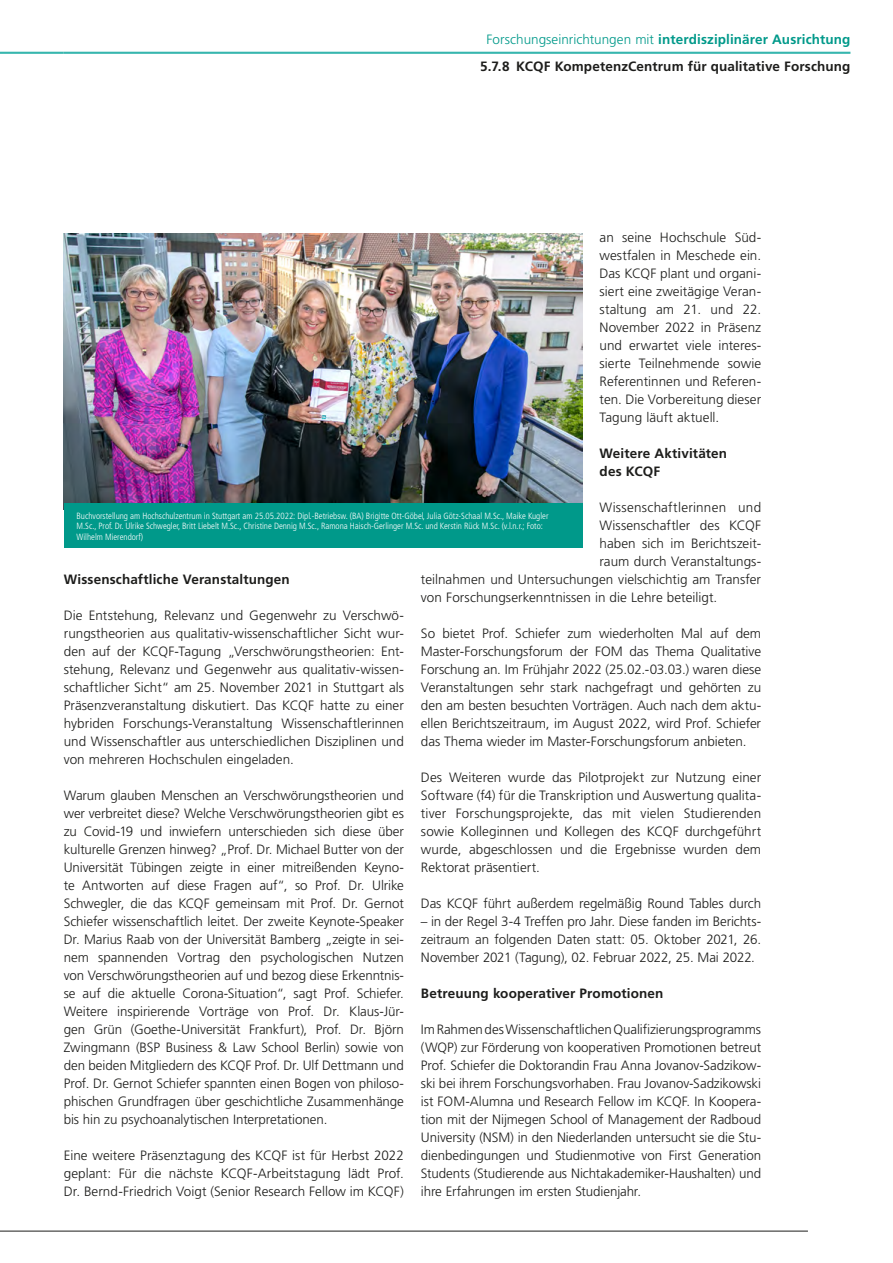
<style>
.page{position:relative;width:893px;height:1263px;background:#fff}
.page>*{position:absolute;margin:0;border:0;box-sizing:border-box;transform-origin:0 0}
.t1{font:300 13.5px/18px "Frutiger LT Pro";color:#1d1d1b;text-align:justify}
.t2{font:700 13.5px/18px "Frutiger LT Pro";letter-spacing:.01em;color:#1d1d1b}
.t3{font:300 13.5px "Frutiger LT Pro";letter-spacing:.02em;color:#1d1d1b}
.t4{font:300 condensed 9px/10.5px "Frutiger LT Pro";color:#fff}
.s1{font-weight:300;color:#00998a}
.s2{color:#00998a}
</style>
<div class="page">
<hr style="left:0;top:1231px;width:808px;height:1px;background:#1d1d1b">
<img style="left:64px;top:233px;width:519px;height:270px">
<div style="left:64px;top:503px;width:519px;height:45px;background:#00998a"></div>
<hr style="left:0;top:52px;width:64px;height:2px;background:#37b6ae">
<hr style="left:64px;top:52px;width:786px;height:2px;background:#37b6ae">
<p class="t2" style="left:480px;top:26px;width:372px;line-height:27.2px;text-align:center"><span class="s1">Forschungseinrichtungen mit</span> <span class="s2">interdisziplinärer Ausrichtung<br></span>5.7.8 KCQF KompetenzCentrum für qualitative Forschung</p>
<p class="t1" style="left:600px;top:229px;width:163px">an seine Hochschule Süd&shy;westfalen in Meschede ein.<br>Das KCQF plant und organi&shy;siert eine zweitägige Veran&shy;staltung am 21. und 22.<br>November 2022 in Präsenz und erwartet viele interes&shy;sierte Teilnehmende sowie Referentinnen und Referen&shy;ten. Die Vorbereitung dieser Tagung läuft aktuell.</p>
<p class="t2" style="left:600px;top:444px;width:129px">Weitere Aktivitäten des KCQF</p>
<p class="t3" style="left:600px;top:500px;width:163px">Wissenschaftlerinnen und</p>
<p class="t1" style="left:600px;top:517px;width:163px">Wissenschaftler des KCQF</p>
<p class="t1" style="left:600px;top:535px;width:163px">haben sich im Berichtszeit-</p>
<p class="t1" style="left:600px;top:552px;width:163px">raum durch Veranstaltungs-</p>
<p class="t1" style="left:421px;top:570px;width:342px">teilnahmen und Untersuchungen vielschichtig am Transfer</p>
<p class="t1" style="left:421px;top:588px;width:298px">von Forschungserkenntnissen in die Lehre beteiligt.</p>
<p class="t1" style="left:421px;top:624px;width:342px">So bietet Prof. Schiefer zum wiederholten Mal auf dem Master-Forschungsforum der FOM das Thema Qualitative Forschung an. Im Frühjahr 2022 (25.02.-03.03.) waren diese Veranstaltungen sehr stark nachgefragt und gehörten zu den am besten besuchten Vorträgen. Auch nach dem aktu&shy;ellen Berichtszeitraum, im August 2022, wird Prof. Schiefer das Thema wieder im Master-Forschungsforum anbieten.</p>
<p class="t1" style="left:421px;top:768px;width:342px">Des Weiteren wurde das Pilotprojekt zur Nutzung einer Software (f4) für die Transkription und Auswertung qualita&shy;tiver Forschungsprojekte, das mit vielen Studierenden sowie Kolleginnen und Kollegen des KCQF durchgeführt wurde, abgeschlossen und die Ergebnisse wurden dem Rektorat präsentiert.</p>
<p class="t1" style="left:421px;top:895px;width:342px">Das KCQF führt außerdem regelmäßig Round Tables durch</p>
<p class="t1" style="left:421px;top:913px;width:342px">– in der Regel 3-4 Treffen pro Jahr. Diese fanden im Berichts&shy;zeitraum an folgenden Daten statt: 05. Oktober 2021, 26.<br>November 2021 (Tagung), 02. Februar 2022, 25. Mai 2022.</p>
<p class="t2" style="left:421px;top:984px;width:244px">Betreuung kooperativer Promotionen</p>
<p class="t1" style="left:421px;top:1021px;width:342px">Im Rahmen des Wissenschaftlichen Qualifizierungsprogramms (WQP) zur Förderung von kooperativen Promotionen betreut Prof. Schiefer die Doktorandin Frau Anna Jovanov-Sadzikow&shy;ski bei ihrem Forschungsvorhaben. Frau Jovanov-Sadzikowski ist FOM-Alumna und Research Fellow im KCQF. In Koopera&shy;tion mit der Nijmegen School of Management der Radboud University (NSM) in den Niederlanden untersucht sie die Stu&shy;dienbedingungen und Studienmotive von First Generation Students (Studierende aus Nichtakademiker-Haushalten) und ihre Erfahrungen im ersten Studienjahr.</p>
<p class="t4" style="left:77px;top:510px;width:473px">Buchvorstellung am Hochschulzentrum in Stuttgart am 25.05.2022: Dipl.-Betriebsw. (BA) Brigitte Ott-Göbel, Julia Götz-Schaal M.Sc., Maike Kugler<br>M.Sc., Prof. Dr. Ulrike Schwegler, Britt Liebelt M.Sc., Christine Dennig M.Sc., Ramona Haisch-Gerlinger M.Sc. und Kerstin Rück M.Sc. (v.l.n.r.; Foto:<br>Wilhelm Mierendorf)</p>
<p class="t2" style="left:64px;top:570px;width:227px">Wissenschaftliche Veranstaltungen</p>
<p class="t1" style="left:64px;top:607px;width:342px">Die Entstehung, Relevanz und Gegenwehr zu Verschwö&shy;rungstheorien aus qualitativ-wissenschaftlicher Sicht wur&shy;den auf der KCQF-Tagung „Verschwörungstheorien: Ent&shy;stehung, Relevanz und Gegenwehr aus qualitativ-wissen&shy;schaftlicher Sicht“ am 25. November 2021 in Stuttgart als Präsenzveranstaltung diskutiert. Das KCQF hatte zu einer hybriden Forschungs-Veranstaltung Wissenschaftlerinnen und Wissenschaftler aus unterschiedlichen Disziplinen und von mehreren Hochschulen eingeladen.</p>
<p class="t1" style="left:64px;top:787px;width:342px">Warum glauben Menschen an Verschwörungstheorien und wer verbreitet diese? Welche Verschwörungstheorien gibt es zu Covid-19 und inwiefern unterschieden sich diese über kulturelle Grenzen hinweg? „Prof. Dr. Michael Butter von der Universität Tübingen zeigte in einer mitreißenden Keyno&shy;te Antworten auf diese Fragen auf“, so Prof. Dr. Ulrike Schwegler, die das KCQF gemeinsam mit Prof. Dr. Gernot Schiefer wissenschaftlich leitet. Der zweite Keynote-Speaker Dr. Marius Raab von der Universität Bamberg „zeigte in sei&shy;nem spannenden Vortrag den psychologischen Nutzen von Verschwörungstheorien auf und bezog diese Erkenntnis&shy;se auf die aktuelle Corona-Situation“, sagt Prof. Schiefer.<br>Weitere inspirierende Vorträge von Prof. Dr. Klaus-Jür&shy;gen Grün (Goethe-Universität Frankfurt), Prof. Dr. Björn Zwingmann (BSP Business &amp; Law School Berlin) sowie von den beiden Mitgliedern des KCQF Prof. Dr. Ulf Dettmann und Prof. Dr. Gernot Schiefer spannten einen Bogen von philoso&shy;phischen Grundfragen über geschichtliche Zusammenhänge bis hin zu psychoanalytischen Interpretationen.</p>
<p class="t1" style="left:64px;top:1147px;width:342px">Eine weitere Präsenztagung des KCQF ist für Herbst 2022 geplant: Für die nächste KCQF-Arbeitstagung lädt Prof.<br>Dr. Bernd-Friedrich Voigt (Senior Research Fellow im KCQF)</p>
</div>
